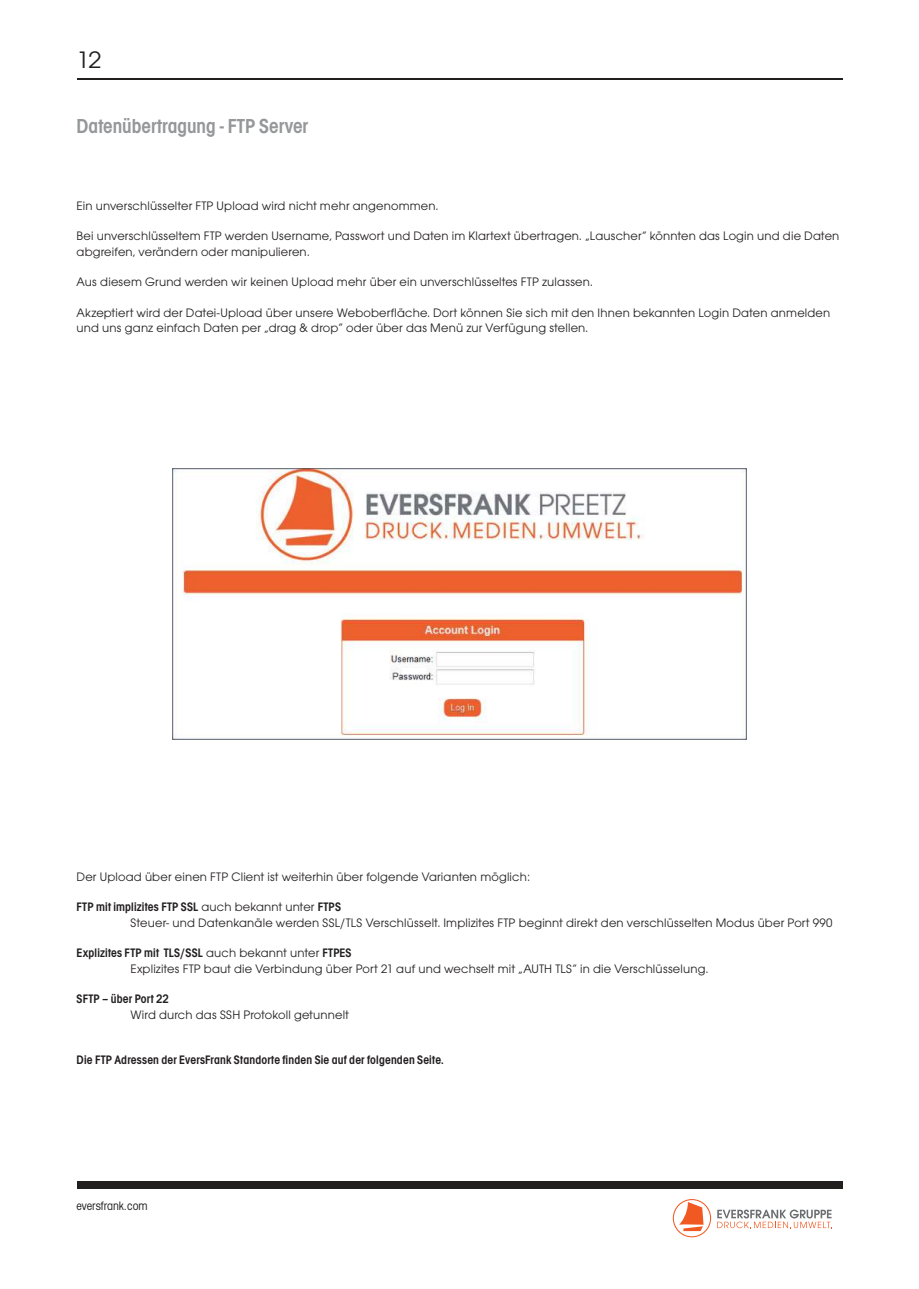
<style>
.page{position:relative;width:919px;height:1289px;background:#fff}
.page>*{position:absolute;margin:0;border:0;box-sizing:border-box;transform-origin:0 0}
.t1{font:24.75px "Avant Garde Gothic Itc T";color:#221f1f;scale:1.06 1}
.t2{font:600 condensed 21px "Avant Garde Gothic Itc T";color:#959799}
.t3{font:12.75px/15.3px "Avant Garde Gothic Itc T";letter-spacing:.015em;color:#221f1f}
.t4{font:600 condensed 12.75px "Avant Garde Gothic Itc T";letter-spacing:.015em;color:#221f1f}
.t5{font:condensed 12.75px "Avant Garde Gothic Itc T";color:#221f1f}
.s1{font-weight:600;font-stretch:condensed}
</style>
<div class="page">
<div style="left:77px;top:1181px;width:765px;height:7px;background:#221f1f"></div>
<hr style="left:77px;top:78px;width:765px;height:2px;background:#221f1f">
<svg style="left:672px;top:1199px;width:39px;height:38px"></svg>
<svg style="left:717px;top:1209px;width:115px;height:19px"></svg>
<img style="left:172px;top:468px;width:574px;height:271px">
<h1 class="t1" style="left:77px;top:47px;width:25px">12</h1>
<h2 class="t2" style="left:77px;top:115px;width:233px">Datenübertragung - FTP Server</h2>
<p class="t3" style="left:77px;top:198px;width:363px">Ein unverschlüsselter FTP Upload wird nicht mehr angenommen.</p>
<p class="t3" style="left:77px;top:228px;width:764px">Bei unverschlüsseltem FTP werden Username, Passwort und Daten im Klartext übertragen. „Lauscher“ könnten das Login und die Daten abgreifen, verändern oder manipulieren.</p>
<p class="t3" style="left:77px;top:274px;width:517px">Aus diesem Grund werden wir keinen Upload mehr über ein unverschlüsseltes FTP zulassen.</p>
<p class="t3" style="left:77px;top:305px;width:755px">Akzeptiert wird der Datei-Upload über unsere Weboberfläche. Dort können Sie sich mit den Ihnen bekannten Login Daten anmelden und uns ganz einfach Daten per „drag &amp; drop“ oder über das Menü zur Verfügung stellen.</p>
<p class="t3" style="left:77px;top:869px;width:455px">Der Upload über einen FTP Client ist weiterhin über folgende Varianten möglich:</p>
<p class="t3" style="left:131px;top:899px;width:703px;text-indent:-54px"><span class="s1">FTP mit implizites FTP SSL</span> auch bekannt unter <span class="s1">FTPS<br></span>Steuer- und Datenkanäle werden SSL/TLS Verschlüsselt. Implizites FTP beginnt direkt den verschlüsselten Modus über Port 990</p>
<p class="t3" style="left:131px;top:945px;width:579px;text-indent:-54px"><span class="s1">Explizites FTP mit TLS/SSL</span> auch bekannt unter <span class="s1">FTPES<br></span>Explizites FTP baut die Verbindung über Port 21 auf und wechselt mit „AUTH TLS“ in die Verschlüsselung.</p>
<p class="t4" style="left:77px;top:992px;width:94px">SFTP – über Port 22</p>
<p class="t3" style="left:131px;top:1006px;width:220px">Wird durch das SSH Protokoll getunnelt</p>
<p class="t4" style="left:77px;top:1053px;width:368px">Die FTP Adressen der EversFrank Standorte finden Sie auf der folgenden Seite.</p>
<p class="t5" style="left:77px;top:1197px;width:73px">eversfrank.com</p>
</div>
